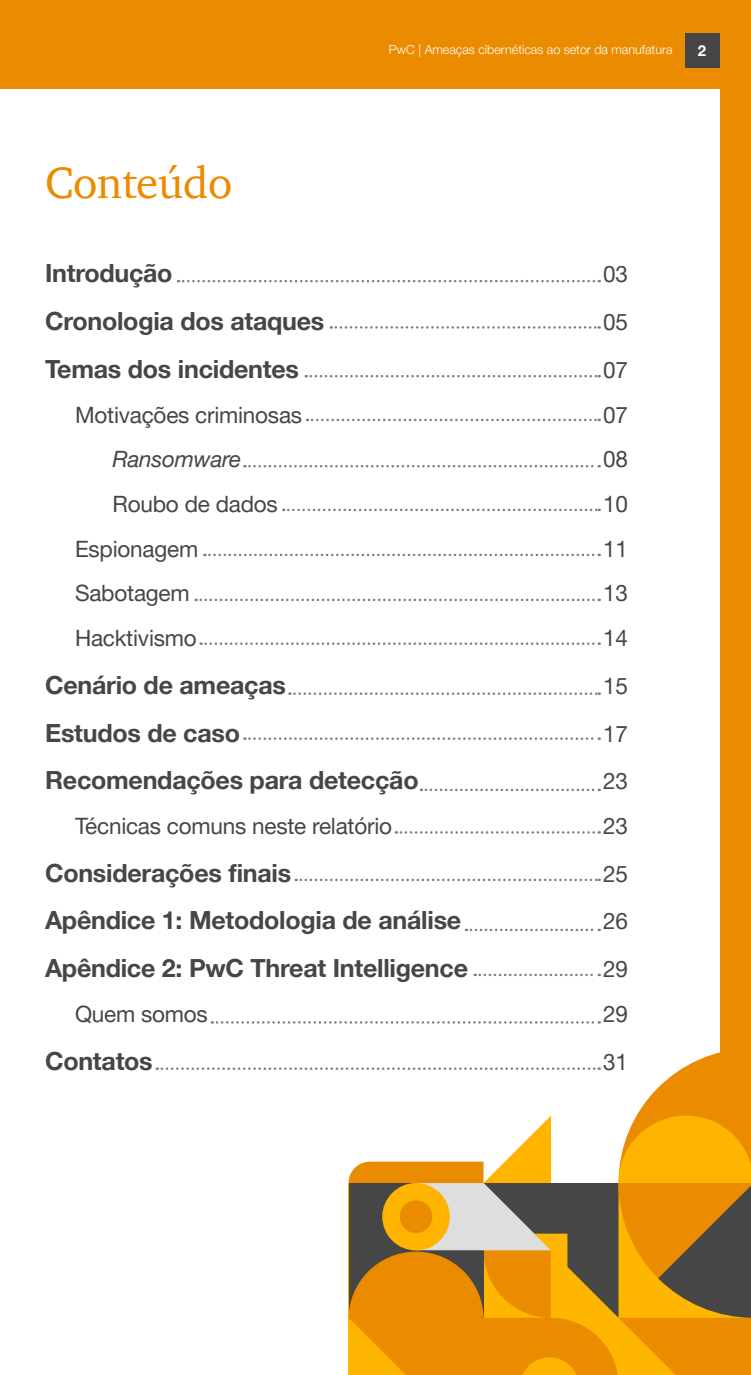
<style>
.page{position:relative;width:751px;height:1375px;background:#fff}
.page>*{position:absolute;margin:0;border:0;box-sizing:border-box;transform-origin:0 0}
.t1{font:45px "ITC Charter Com";letter-spacing:-.01em;color:#eb8c00}
.t2{font:700 25px "Helvetica Neue LT Pro";letter-spacing:-.01em;color:#464646}
.t3{font:22.5px "Helvetica Neue LT Pro";letter-spacing:-.01em;color:#464646}
.t4{font:italic 22.5px "Helvetica Neue LT Pro";letter-spacing:-.01em;color:#464646}
.t5{font:700 15px "Helvetica Neue LT Pro";color:#fff}
.t6{font:300 12.5px "Helvetica Neue LT Pro";color:#fff}
</style>
<div class="page">
<div style="left:0;top:0;width:750px;height:1375px;background:#eb8c00"></div>
<div style="left:0;top:90px;width:719px;height:1285px;background:#fff"></div>
<svg style="left:178px;top:280px;width:421px;height:2px"></svg>
<svg style="left:330px;top:326px;width:269px;height:3px"></svg>
<svg style="left:305px;top:375px;width:294px;height:2px"></svg>
<svg style="left:307px;top:419px;width:292px;height:2px"></svg>
<svg style="left:244px;top:465px;width:355px;height:2px"></svg>
<svg style="left:283px;top:509px;width:316px;height:2px"></svg>
<svg style="left:204px;top:554px;width:395px;height:2px"></svg>
<svg style="left:195px;top:599px;width:404px;height:2px"></svg>
<svg style="left:200px;top:642px;width:399px;height:3px"></svg>
<svg style="left:289px;top:692px;width:310px;height:3px"></svg>
<svg style="left:244px;top:737px;width:355px;height:3px"></svg>
<svg style="left:420px;top:789px;width:179px;height:2px"></svg>
<svg style="left:395px;top:831px;width:204px;height:3px"></svg>
<svg style="left:295px;top:879px;width:304px;height:2px"></svg>
<svg style="left:465px;top:929px;width:134px;height:2px"></svg>
<svg style="left:474px;top:974px;width:125px;height:2px"></svg>
<svg style="left:212px;top:1021px;width:387px;height:3px"></svg>
<svg style="left:157px;top:1048px;width:593px;height:327px"></svg>
<div style="left:684px;top:33px;width:35px;height:34px;background:#464646"></div>
<h1 class="t1" style="left:45px;top:155px;width:189px">Conteúdo</h1>
<p class="t6" style="left:388px;top:42px;width:285px">PwC | Ameaças cibernéticas ao setor da manufatura</p>
<p class="t5" style="left:697px;top:41px;width:10px">2</p>
<p class="t2" style="left:45px;top:258px;width:129px">Introdução</p>
<p class="t3" style="left:602px;top:261px;width:26px">03</p>
<p class="t2" style="left:45px;top:306px;width:280px">Cronologia dos ataques</p>
<p class="t3" style="left:602px;top:308px;width:26px">05</p>
<p class="t2" style="left:45px;top:354px;width:255px">Temas dos incidentes</p>
<p class="t3" style="left:602px;top:356px;width:26px">07</p>
<p class="t3" style="left:75px;top:401px;width:228px">Motivações criminosas</p>
<p class="t3" style="left:602px;top:401px;width:26px">07</p>
<p class="t4" style="left:112px;top:445px;width:130px">Ransomware</p>
<p class="t3" style="left:602px;top:445px;width:26px">08</p>
<p class="t3" style="left:112px;top:490px;width:167px">Roubo de dados</p>
<p class="t3" style="left:602px;top:490px;width:26px">10</p>
<p class="t3" style="left:75px;top:535px;width:125px">Espionagem</p>
<p class="t3" style="left:602px;top:535px;width:26px">11</p>
<p class="t3" style="left:75px;top:579px;width:116px">Sabotagem</p>
<p class="t3" style="left:602px;top:579px;width:26px">13</p>
<p class="t3" style="left:75px;top:624px;width:123px">Hacktivismo</p>
<p class="t3" style="left:602px;top:624px;width:26px">14</p>
<p class="t2" style="left:45px;top:670px;width:242px">Cenário de ameaças</p>
<p class="t3" style="left:602px;top:672px;width:26px">15</p>
<p class="t2" style="left:45px;top:717px;width:196px">Estudos de caso</p>
<p class="t3" style="left:602px;top:720px;width:26px">17</p>
<p class="t2" style="left:45px;top:765px;width:375px">Recomendações para detecção</p>
<p class="t3" style="left:602px;top:767px;width:26px">23</p>
<p class="t3" style="left:75px;top:812px;width:318px">Técnicas comuns neste relatório</p>
<p class="t3" style="left:602px;top:812px;width:26px">23</p>
<p class="t2" style="left:45px;top:857px;width:247px">Considerações finais</p>
<p class="t3" style="left:602px;top:860px;width:26px">25</p>
<p class="t2" style="left:45px;top:905px;width:417px">Apêndice 1: Metodologia de análise</p>
<p class="t3" style="left:602px;top:908px;width:26px">26</p>
<p class="t2" style="left:45px;top:953px;width:424px">Apêndice 2: PwC Threat Intelligence</p>
<p class="t3" style="left:602px;top:955px;width:26px">29</p>
<p class="t3" style="left:75px;top:1000px;width:134px">Quem somos</p>
<p class="t3" style="left:602px;top:1000px;width:26px">29</p>
<p class="t2" style="left:45px;top:1045px;width:109px">Contatos</p>
<p class="t3" style="left:602px;top:1048px;width:26px">31</p>
</div>
